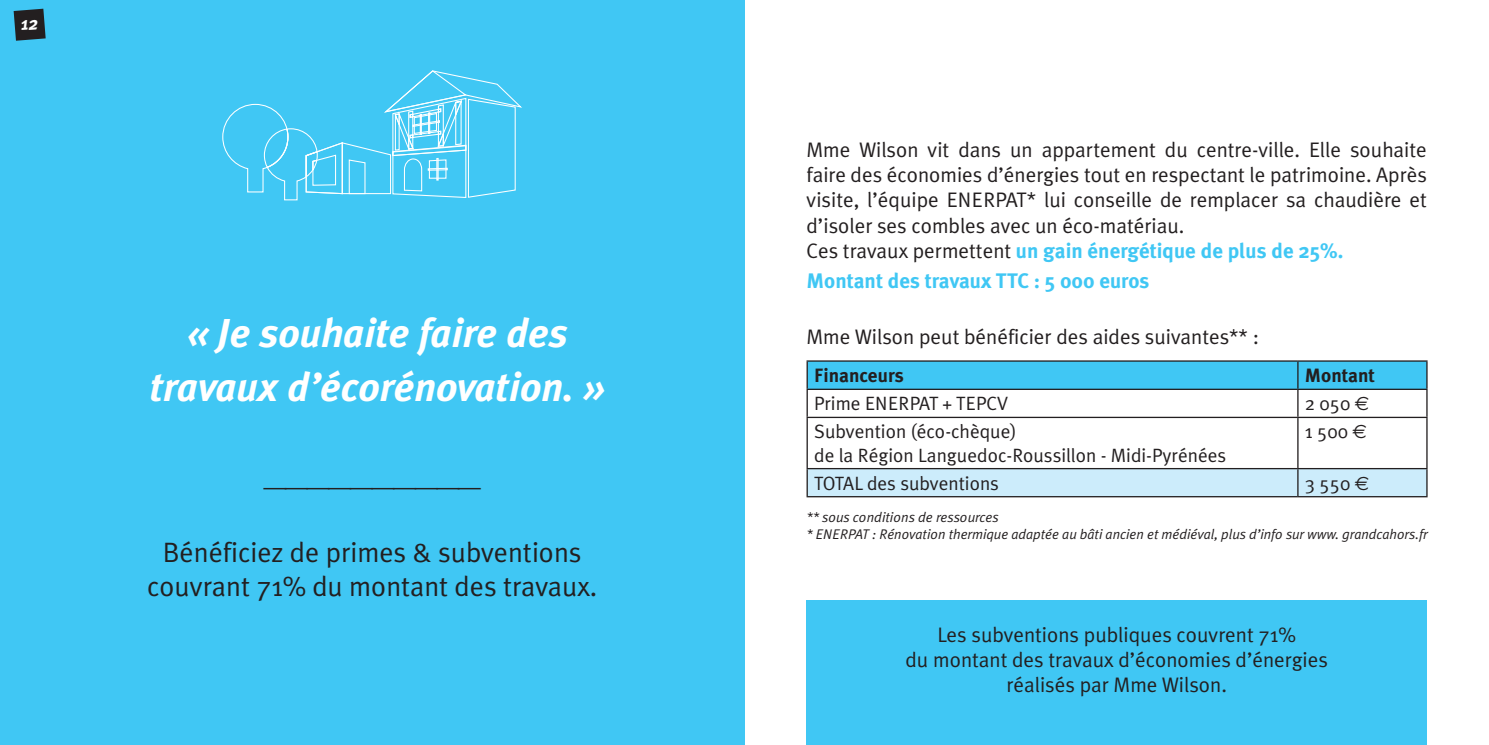
<style>
.page{position:relative;width:1489px;height:745px;background:#fff}
.page>*{position:absolute;margin:0;border:0;box-sizing:border-box;transform-origin:0 0}
.t1{font:italic 700 40.25px/53.2px "Meta Plus";color:#fff;text-align:center}
.t2{font:28px/33.6px "Meta Plus";color:#231f20;text-align:center}
.t3{font:28px "Minion Pro";color:#231f20}
.t4{font:21px/25.2px "Meta Plus";color:#231f20}
.t5{font:700 21px "Meta Plus";color:#40c7f4}
.t6{font:19.25px/23.1px "Meta Plus";color:#231f20}
.t7{font:700 19.25px "Meta Plus";color:#231f20}
.t8{font:italic 14px/16.8px "Meta Plus";color:#231f20}
.s1{font-weight:700;color:#40c7f4}
.s2{font-family:"Euro Sans"}
</style>
<div class="page">
<div style="left:0;top:0;width:744px;height:744px;background:#40c7f4"></div>
<div style="left:806px;top:600px;width:620px;height:144px;background:#40c7f4"></div>
<hr style="left:806px;top:360px;width:491px;height:1px;background:#231f20">
<hr style="left:1297px;top:360px;width:130px;height:1px;background:#231f20">
<svg style="left:806px;top:361px;width:621px;height:55px"></svg>
<hr style="left:806px;top:416px;width:491px;height:2px;background:#231f20">
<hr style="left:806px;top:418px;width:1px;height:49px;background:#231f20">
<hr style="left:1297px;top:416px;width:130px;height:2px;background:#231f20">
<hr style="left:1297px;top:418px;width:1px;height:49px;background:#231f20">
<hr style="left:1426px;top:418px;width:1px;height:49px;background:#231f20">
<hr style="left:806px;top:467px;width:491px;height:2px;background:#231f20">
<hr style="left:1297px;top:467px;width:130px;height:2px;background:#231f20">
<svg style="left:806px;top:468px;width:621px;height:27px;background:#c3e1ef"></svg>
<hr style="left:806px;top:495px;width:491px;height:2px;background:#231f20">
<hr style="left:1297px;top:495px;width:130px;height:2px;background:#231f20">
<svg style="left:222px;top:70px;width:300px;height:131px"></svg>
<svg style="left:14px;top:9px;width:32px;height:32px"></svg>
<h1 class="t1" style="left:150px;top:306px;width:456px">« Je souhaite faire des travaux d’écorénovation. »</h1>
<h2 class="t3" style="left:262px;top:466px;width:222px">——————————</h2>
<h2 class="t2" style="left:147px;top:534px;width:452px">Bénéficiez de primes &amp; subventions couvrant 71% du montant des travaux.</h2>
<p class="t4" style="left:806px;top:137px;width:622px">Mme Wilson vit dans un appartement du centre-ville. Elle souhaite faire des économies d’énergies tout en respectant le patrimoine. Après visite, l’équipe ENERPAT* lui conseille de remplacer sa chaudière et d’isoler ses combles avec un éco-matériau.<br>Ces travaux permettent <span class="s1">un gain énergétique de plus de 25%.</span></p>
<p class="t5" style="left:806px;top:268px;width:344px">Montant des travaux TTC : 5 000 euros</p>
<p class="t4" style="left:806px;top:323px;width:454px">Mme Wilson peut bénéficier des aides suivantes** :</p>
<p class="t7" style="left:814px;top:364px;width:91px">Financeurs</p>
<p class="t7" style="left:1304px;top:364px;width:72px">Montant</p>
<p class="t6" style="left:814px;top:391px;width:195px">Prime ENERPAT + TEPCV</p>
<p class="t6" style="left:1304px;top:391px;width:66px">2 050 <span class="s2">€</span></p>
<p class="t6" style="left:814px;top:420px;width:413px">Subvention (éco-chèque)<br>de la Région Languedoc-Roussillon - Midi-Pyrénées</p>
<p class="t6" style="left:1304px;top:420px;width:63px">1 500 <span class="s2">€</span></p>
<p class="t6" style="left:814px;top:471px;width:186px">TOTAL des subventions</p>
<p class="t6" style="left:1304px;top:471px;width:66px">3 550 <span class="s2">€</span></p>
<p class="t8" style="left:806px;top:508px;width:622px">** sous conditions de ressources<br>* ENERPAT : Rénovation thermique adaptée au bâti ancien et médiéval, plus d’info sur www. grandcahors.fr</p>
<p class="t4" style="left:905px;top:621px;width:424px;text-align:center">Les subventions publiques couvrent 71%<br>du montant des travaux d’économies d’énergies réalisés par Mme Wilson.</p>
</div>
